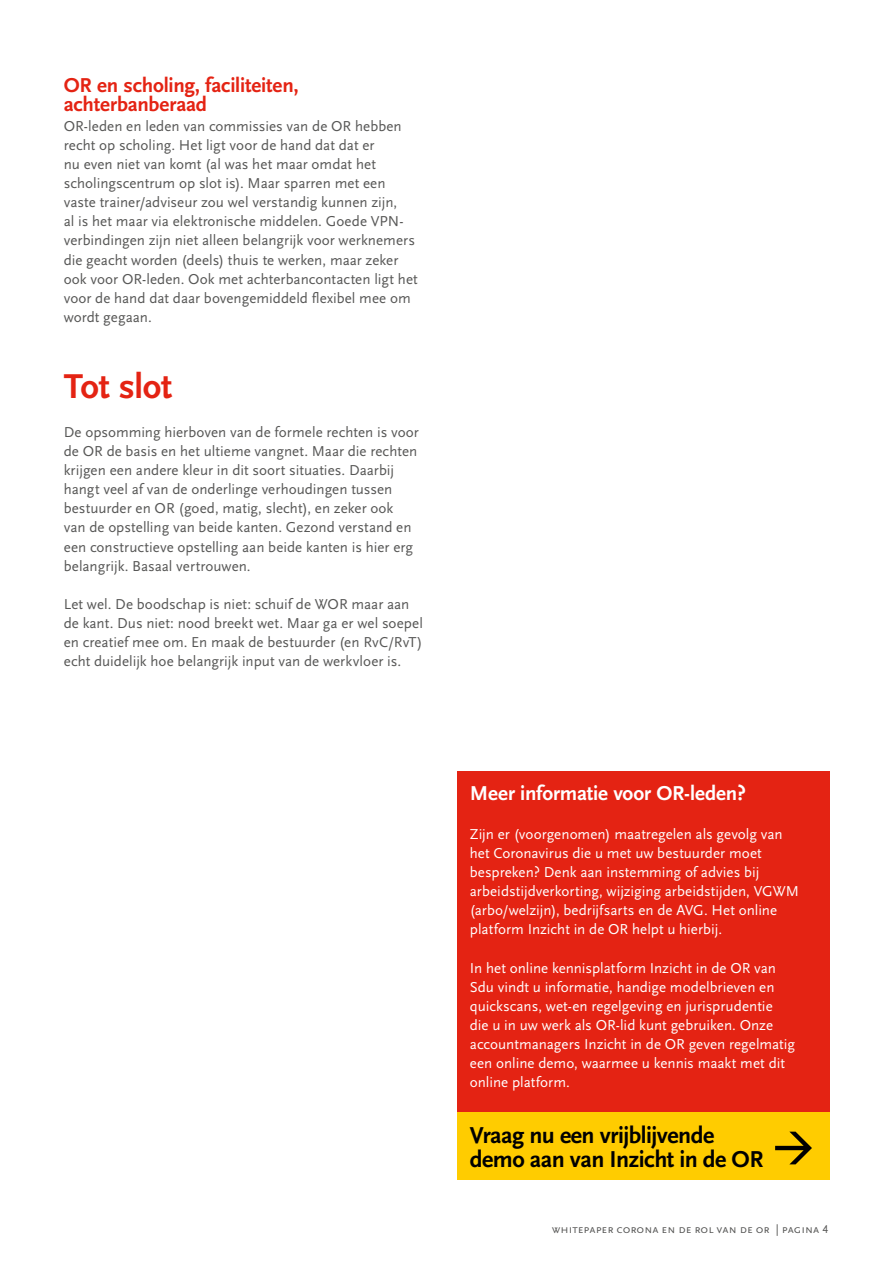
<style>
.page{position:relative;width:893px;height:1263px;background:#fff}
.page>*{position:absolute;margin:0;border:0;box-sizing:border-box;transform-origin:0 0}
.t1{font:700 36px "Scala Sans";letter-spacing:-.01em;color:#e42313}
.t2{font:700 24px/24px "Scala Sans";letter-spacing:-.02em;color:#000}
.t3{font:700 21px/19.2px "Scala Sans";letter-spacing:-.01em;color:#e42313}
.t4{font:700 21px "Scala Sans";letter-spacing:-.005em;color:#fff}
.t5{font:15px/19.2px "Scala Sans";color:#575756}
.t6{font:15px/19.2px "Scala Sans";color:#fff}
.t7{font:12px "Scala Sans Caps";color:#575756}
</style>
<div class="page">
<div style="left:457px;top:772px;width:372px;height:358px;background:#e42313"></div>
<div style="left:457px;top:1113px;width:372px;height:67px;background:#fc0"></div>
<svg style="left:775px;top:1132px;width:37px;height:32px"></svg>
<h3 class="t3" style="left:64px;top:76px;width:237px">OR en scholing, faciliteiten, achterbanberaad</h3>
<p class="t5" style="left:64px;top:116px;width:356px">OR-leden en leden van commissies van de OR hebben recht op scholing. Het ligt voor de hand dat dat er<br>nu even niet van komt (al was het maar omdat het scholingscentrum op slot is). Maar sparren met een vaste trainer/adviseur zou wel verstandig kunnen zijn,<br>al is het maar via elektronische middelen. Goede VPN&shy;verbindingen zijn niet alleen belangrijk voor werknemers die geacht worden (deels) thuis te werken, maar zeker ook voor OR-leden. Ook met achterbancontacten ligt het voor de hand dat daar bovengemiddeld flexibel mee om wordt gegaan.</p>
<h1 class="t1" style="left:64px;top:367px;width:110px">Tot slot</h1>
<p class="t5" style="left:64px;top:422px;width:357px">De opsomming hierboven van de formele rechten is voor de OR de basis en het ultieme vangnet. Maar die rechten krijgen een andere kleur in dit soort situaties. Daarbij hangt veel af van de onderlinge verhoudingen tussen bestuurder en OR (goed, matig, slecht), en zeker ook van de opstelling van beide kanten. Gezond verstand en een constructieve opstelling aan beide kanten is hier erg belangrijk. Basaal vertrouwen.</p>
<p class="t5" style="left:64px;top:595px;width:361px">Let wel. De boodschap is niet: schuif de WOR maar aan de kant. Dus niet: nood breekt wet. Maar ga er wel soepel en creatief mee om. En maak de bestuurder (en RvC/RvT) echt duidelijk hoe belangrijk input van de werkvloer is.</p>
<h3 class="t4" style="left:470px;top:782px;width:277px">Meer informatie voor OR-leden?</h3>
<p class="t6" style="left:470px;top:824px;width:331px">Zijn er (voorgenomen) maatregelen als gevolg van het Coronavirus die u met uw bestuurder moet bespreken? Denk aan instemming of advies bij arbeidstijdverkorting, wijziging arbeidstijden, VGWM (arbo/welzijn), bedrijfsarts en de AVG. Het online platform Inzicht in de OR helpt u hierbij.</p>
<p class="t6" style="left:470px;top:958px;width:327px">In het online kennisplatform Inzicht in de OR van Sdu vindt u informatie, handige modelbrieven en quickscans, wet-en regelgeving en jurisprudentie die u in uw werk als OR-lid kunt gebruiken. Onze accountmanagers Inzicht in de OR geven regelmatig een online demo, waarmee u kennis maakt met dit online platform.</p>
<h2 class="t2" style="left:470px;top:1124px;width:295px">Vraag nu een vrijblijvende demo aan van Inzicht in de OR</h2>
<p class="t7" style="left:552px;top:1222px;width:278px">whitepaper corona en de rol van de or | pagina 4</p>
</div>
